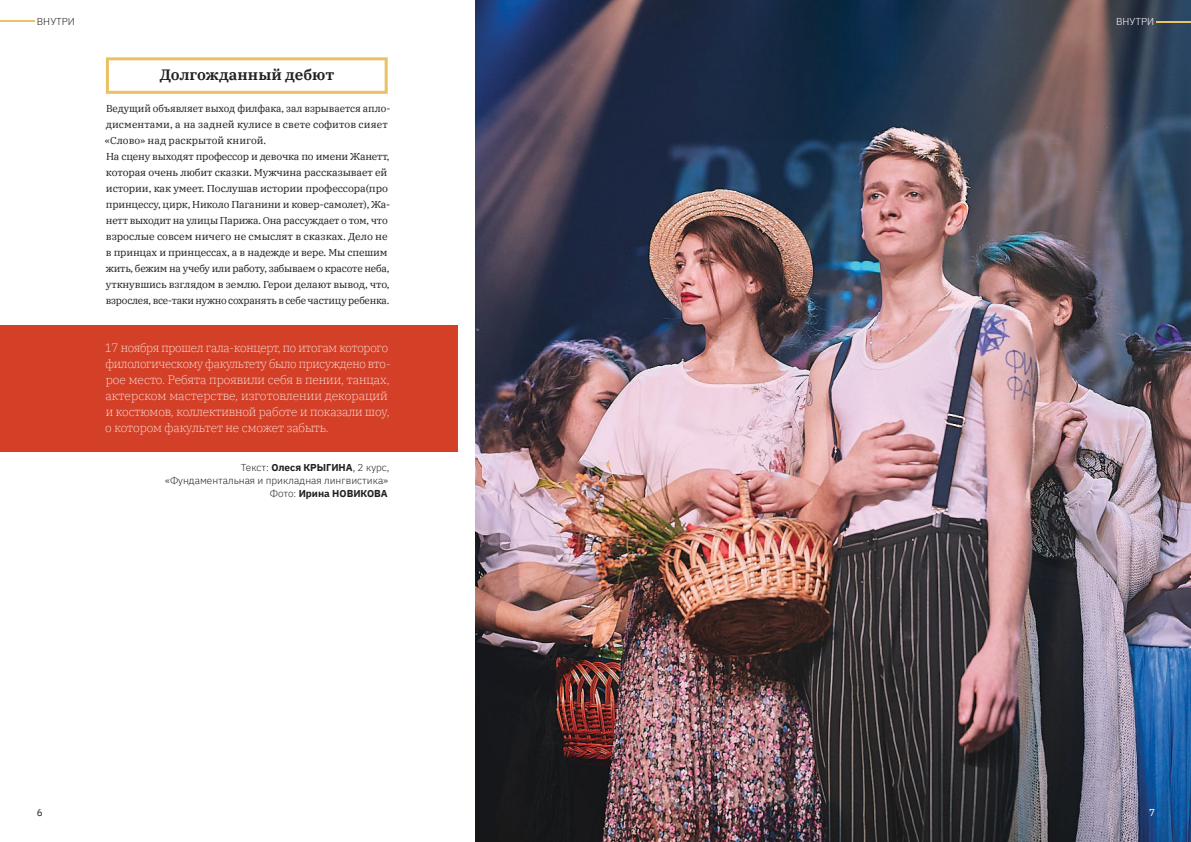
<style>
.page{position:relative;width:1191px;height:842px;background:#fff}
.page>*{position:absolute;margin:0;border:0;box-sizing:border-box;transform-origin:0 0}
.основной_текст_1_кол{font:600 15px "IBM Plex Serif";color:#231f20}
.основной_текст_1_кол-2{font:200 12px/16px "IBM Plex Serif";letter-spacing:-.01em;color:#fff}
.основной_текст_1_кол-3{font:10px/16px "IBM Plex Serif";letter-spacing:-.015em;color:#231f20}
.Подписи{font:300 10px "IBM Plex Sans";color:#231f20}
.Подписи-2{font:700 10px "IBM Plex Sans";color:#231f20}
.Подписи-3{font:300 10px "IBM Plex Sans";color:#fff}
.t1{font:10px "IBM Plex Sans";color:#231f20}
.основной_текст_2_кол{font:10px "IBM Plex Sans";color:#fff}
.s1{font-weight:700}
.s2{font-weight:300}
</style>
<div class="page">
<div style="left:0;top:325px;width:457px;height:126px;background:#d44027"></div>
<img style="left:475px;top:0;width:716px;height:842px">
<hr style="left:1156px;top:21px;width:35px;height:2px;background:#ebc364">
<hr style="left:0;top:20px;width:35px;height:2px;background:#ebc364">
<div style="left:106px;top:57px;width:282px;height:37px;border:3px solid #eac164"></div>
<p class="Подписи" style="left:37px;top:14px;width:40px">ВНУТРИ</p>
<p class="Подписи-3" style="left:1116px;top:14px;width:40px">ВНУТРИ</p>
<p class="основной_текст_1_кол" style="left:160px;top:63px;width:176px">Долгожданный дебют</p>
<p class="основной_текст_1_кол-3" style="left:105px;top:100px;width:287px">Ведущий объявляет выход филфака, зал взрывается апло&shy;дисментами, а на задней кулисе в свете софитов сияет «Слово» над раскрытой книгой.</p>
<p class="основной_текст_1_кол-3" style="left:106px;top:148px;width:286px">На сцену выходят профессор и девочка по имени Жанетт, которая очень любит сказки. Мужчина рассказывает ей истории, как умеет. Послушав истории профессора(про принцессу, цирк, Николо Паганини и ковер-самолет), Жа&shy;нетт выходит на улицы Парижа. Она рассуждает о том, что взрослые совсем ничего не смыслят в сказках. Дело не в принцах и принцессах, а в надежде и вере. Мы спешим жить, бежим на учебу или работу, забываем о красоте неба, уткнувшись взглядом в землю. Герои делают вывод, что, взрослея, все-таки нужно сохранять в себе частицу ребенка.</p>
<p class="основной_текст_1_кол-2" style="left:105px;top:339px;width:287px">17 ноября прошел гала-концерт, по итогам которого филологическому факультету было присуждено вто&shy;рое место. Ребята проявили себя в пении, танцах, актерском мастерстве, изготовлении декораций и костюмов, коллективной работе и показали шоу, о котором факультет не сможет забыть.</p>
<p class="Подписи" style="left:241px;top:460px;width:150px">Текст: <span class="s1">Олеся КРЫГИНА</span>, 2 курс,</p>
<p class="Подписи" style="left:165px;top:473px;width:225px">«Фундаментальная и прикладная лингвистика»</p>
<p class="Подписи-2" style="left:270px;top:486px;width:119px"><span class="s2">Фото:</span> Ирина НОВИКОВА</p>
<p class="t1" style="left:37px;top:805px;width:7px">6</p>
<p class="основной_текст_2_кол" style="left:1149px;top:805px;width:7px">7</p>
</div>
